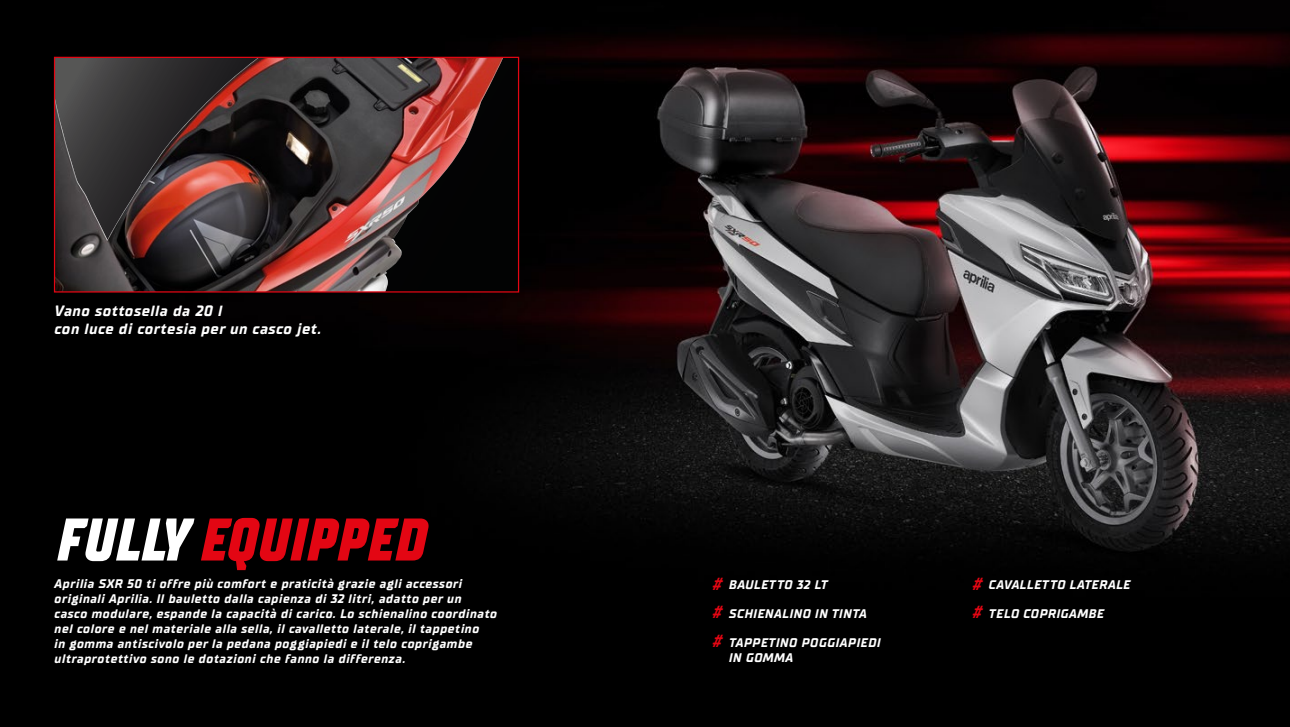
<style>
.page{position:relative;width:1290px;height:727px;background:#fff}
.page>*{position:absolute;margin:0;border:0;box-sizing:border-box;transform-origin:0 0}
.t1{font:italic 800 condensed 60px "TT Supermolot Neue";color:#e30613}
.t2{font:italic 17.5px/28.8px "TT Supermolot Neue Cond D Bold";color:#e30613}
.t3{font:italic 700 15px/18px "TT Supermolot Neue";letter-spacing:.05em;color:#fff}
.t4{font:italic 700 12.5px/15px "TT Supermolot Neue";letter-spacing:.05em;color:#fff}
.s1{color:#fff}
</style>
<div class="page">
<img style="left:0;top:0;width:1290px;height:726px">
<div style="left:55px;top:57px;width:463px;height:235px;background:#020303"></div>
<img style="left:56px;top:59px;width:447px;height:231px">
<div style="left:54px;top:57px;width:465px;height:235px;border:1px solid #e30613"></div>
<p class="t3" style="left:54px;top:302px;width:268px">Vano sottosella da 20 l<br>con luce di cortesia per un casco jet.</p>
<h1 class="t1" style="left:54px;top:503px;width:372px"><span class="s1">FULLY</span> EQUIPPED</h1>
<h2 class="t2" style="left:712px;top:569px;width:11px;text-align:justify"># # #</h2>
<p class="t4" style="left:54px;top:576px;width:444px">Aprilia SXR 50 ti offre più comfort e praticità grazie agli accessori originali Aprilia. Il bauletto dalla capienza di 32 litri, adatto per un casco modulare, espande la capacità di carico. Lo schienalino coordinato nel colore e nel materiale alla sella, il cavalletto laterale, il tappetino<br>in gomma antiscivolo per la pedana poggiapiedi e il telo coprigambe ultraprotettivo sono le dotazioni che fanno la differenza.</p>
<p class="t4" style="left:728px;top:577px;width:100px">BAULETTO 32 LT</p>
<p class="t4" style="left:728px;top:606px;width:139px">SCHIENALINO IN TINTA</p>
<p class="t4" style="left:728px;top:635px;width:153px">TAPPETINO POGGIAPIEDI<br>IN GOMMA</p>
<h2 class="t2" style="left:972px;top:569px;width:11px;line-height:28.4px"># #</h2>
<p class="t4" style="left:988px;top:577px;width:143px">CAVALLETTO LATERALE</p>
<p class="t4" style="left:988px;top:606px;width:117px">TELO COPRIGAMBE</p>
</div>
